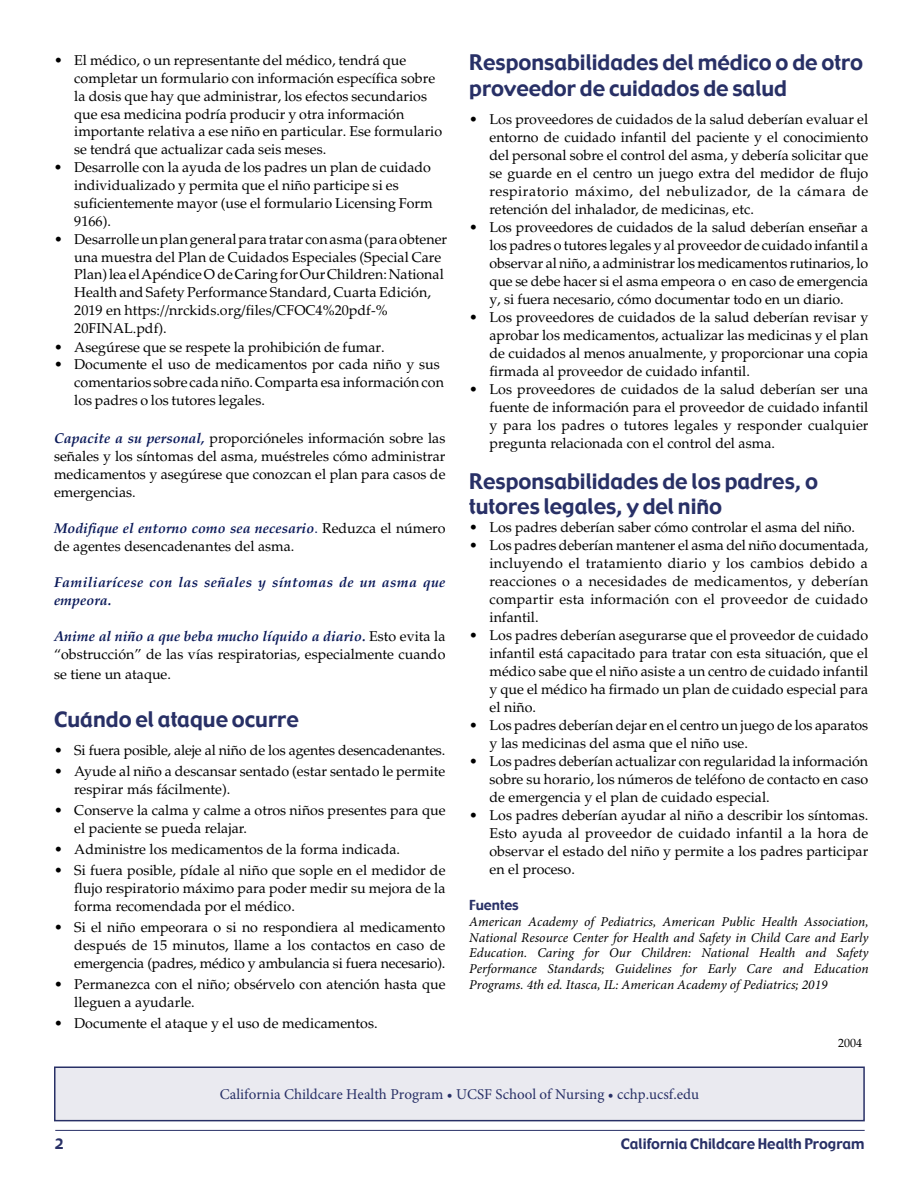
<style>
.page{position:relative;width:918px;height:1188px;background:#fff}
.page>*{position:absolute;margin:0;border:0;box-sizing:border-box;transform-origin:0 0}
.Subhead{font:21px/25.5px "Gadget";color:#283066}
.t1{font:15px "Minion Pro";color:#283066}
.Bullet_point{font:14.25px/18px "Palatino";color:#000;text-align:justify}
.Bullet_point-2{font:italic 700 14.25px/18px "Palatino";letter-spacing:.025em;color:#091858}
.Body_Text{font:14.25px "Gadget";color:#283066}
.Body_Text-2{font:italic 13.5px/15.9px "Minion Pro";color:#000}
.t2{font:12px "Palatino Linotype";color:#000}
.s1{font-family:"Palatino Linotype"}
.s2{font-weight:700;font-style:italic;color:#091858}
.s3{color:#091858}
.s4{font-family:"Gadget";font-style:normal;color:#283066}
</style>
<div class="page">
<hr style="left:55px;top:1130px;width:810px;height:1px;background:#283066">
<div style="left:55px;top:1067px;width:809px;height:54px;background:#eaeaf0"></div>
<div style="left:54px;top:1066px;width:811px;height:55px;border:2px solid #283066"></div>
<p class="Bullet_point" style="left:74px;top:51px;width:369px;text-align:left;text-indent:-20px">• El médico, o un representante del médico, tendrá que completar un formulario con información específica sobre la dosis que hay que administrar, los efectos secundarios que esa medicina podría producir y otra información importante relativa a ese niño en particular. Ese formulario se tendrá que actualizar cada seis meses.</p>
<p class="Bullet_point" style="left:74px;top:159px;width:360px;text-align:left;text-indent:-20px">• Desarrolle con la ayuda de los padres un plan de cuidado individualizado y permita que el niño participe si es suficientemente mayor (use el formulario Licensing Form 9166).</p>
<p class="Bullet_point" style="left:74px;top:230px;width:374px;text-align:left;text-indent:-20px">• Desarrolleunplangeneralpara tratar conasma (paraobtener una muestra del Plan de Cuidados Especiales (Special Care Plan)lea elApéndice<span class="s1">O</span> deCaringforOurChildren:National Health and Safety Performance Standard, <span class="s1">Cuarta</span> Edición, <span class="s1">2019</span> en <span class="s1">https://nrckids.org/files/CFOC4%20pdf-% 20FINAL.pdf</span>).</p>
<p class="Bullet_point" style="left:54px;top:338px;width:332px">• Asegúrese que se respete la prohibición de fumar.</p>
<p class="Bullet_point" style="left:74px;top:355px;width:371px;text-align:left;text-indent:-20px">• Documente el uso de medicamentos por cada niño y sus comentarios sobre cadaniño. Comparta esa informacióncon los padres o los tutores legales.</p>
<p class="Bullet_point" style="left:54px;top:430px;width:393px"><span class="s2">Capacite a su personal,</span> proporcióneles información sobre las señales y los síntomas del asma, muéstreles cómo administrar medicamentos y asegúrese que conozcan el plan para casos de emergencias.</p>
<p class="Bullet_point" style="left:54px;top:520px;width:393px"><span class="s2">Modifique el entorno como sea necesario</span><span class="s3">.</span> Reduzca el número de agentes desencadenantes del asma.</p>
<p class="Bullet_point-2" style="left:54px;top:574px;width:393px">Familiarícese con las señales y síntomas de un asma que empeora.</p>
<p class="Bullet_point" style="left:54px;top:628px;width:393px"><span class="s2">Anime al niño a que beba mucho líquido a diario.</span> Esto evita la “obstrucción” de las vías respiratorias, especialmente cuando</p>
<p class="Bullet_point" style="left:54px;top:665px;width:119px">se tiene un ataque.</p>
<p class="Subhead" style="left:54px;top:707px;width:246px">Cuándo el ataque ocurre</p>
<p class="Bullet_point" style="left:54px;top:742px;width:393px">• Si fuera posible, aleje al niño de los agentes desencadenantes.</p>
<p class="Bullet_point" style="left:74px;top:763px;width:373px;text-indent:-20px">• Ayude al niño a descansar sentado (estar sentado le permite respirar más fácilmente).</p>
<p class="Bullet_point" style="left:74px;top:802px;width:373px;text-indent:-20px">• Conserve la calma y calme a otros niños presentes para que el paciente se pueda relajar.</p>
<p class="Bullet_point" style="left:54px;top:841px;width:348px">• Administre los medicamentos de la forma indicada.</p>
<p class="Bullet_point" style="left:74px;top:862px;width:373px;text-indent:-20px">• Si fuera posible, pídale al niño que sople en el medidor de flujo respiratorio máximo para poder medir su mejora de la forma recomendada por el médico.</p>
<p class="Bullet_point" style="left:74px;top:919px;width:373px;text-indent:-20px">• Si el niño empeorara o si no respondiera al medicamento después de 15 minutos, llame a los contactos en caso de emergencia (padres, médico y ambulancia si fuera necesario).</p>
<p class="Bullet_point" style="left:74px;top:976px;width:373px;text-indent:-20px">• Permanezca con el niño; obsérvelo con atención hasta que lleguen a ayudarle.</p>
<p class="Bullet_point" style="left:54px;top:1015px;width:325px">• Documente el ataque y el uso de medicamentos.</p>
<p class="Subhead" style="left:469px;top:51px;width:395px">Responsabilidades del médico o de otro proveedor de cuidados de salud</p>
<p class="Bullet_point" style="left:490px;top:111px;width:380px;text-indent:-20px">• Los proveedores de cuidados de la salud deberían evaluar el entorno de cuidado infantil del paciente y el conocimiento del personal sobre el control del asma, y debería solicitar que se guarde en el centro un juego extra del medidor de flujo respiratorio máximo, del nebulizador, de la cámara de retención del inhalador, de medicinas, etc.</p>
<p class="Bullet_point" style="left:490px;top:219px;width:380px;text-indent:-20px">• Los proveedores de cuidados de la salud deberían enseñar a los padres o tutores legales y al proveedor de cuidado infantil a observar al niño, a administrar los medicamentos rutinarios, lo que se debe hacer si el asma empeora o en caso de emergencia y, si fuera necesario, cómo documentar todo en un diario.</p>
<p class="Bullet_point" style="left:490px;top:309px;width:380px;text-indent:-20px">• Los proveedores de cuidados de la salud deberían revisar y aprobar los medicamentos, actualizar las medicinas y el plan de cuidados al menos anualmente, y proporcionar una copia firmada al proveedor de cuidado infantil.</p>
<p class="Bullet_point" style="left:490px;top:381px;width:381px;text-indent:-20px">• Los proveedores de cuidados de la salud deberían ser una fuente de información para el proveedor de cuidado infantil y para los padres o tutores legales y responder cualquier pregunta relacionada con el control del asma.</p>
<p class="Subhead" style="left:469px;top:469px;width:350px">Responsabilidades de los padres, o tutores legales, y del niño</p>
<p class="Bullet_point" style="left:469px;top:519px;width:387px">• Los padres deberían saber cómo controlar el asma del niño.</p>
<p class="Bullet_point" style="left:490px;top:537px;width:380px;text-indent:-20px">• Los padres deberían mantener el asma del niño documentada, incluyendo el tratamiento diario y los cambios debido a reacciones o a necesidades de medicamentos, y deberían compartir esta información con el proveedor de cuidado infantil.</p>
<p class="Bullet_point" style="left:490px;top:627px;width:380px;text-indent:-20px">• Los padres deberían asegurarse que el proveedor de cuidado infantil está capacitado para tratar con esta situación, que el médico sabe que el niño asiste a un centro de cuidado infantil y que el médico ha firmado un plan de cuidado especial para el niño.</p>
<p class="Bullet_point" style="left:490px;top:717px;width:380px;text-indent:-20px">• Los padres deberían dejar en el centro un juego de los aparatos y las medicinas del asma que el niño use.</p>
<p class="Bullet_point" style="left:490px;top:753px;width:380px;text-indent:-20px">• Los padres deberían actualizar con regularidad la información sobre su horario, los números de teléfono de contacto en caso de emergencia y el plan de cuidado especial.</p>
<p class="Bullet_point" style="left:490px;top:807px;width:380px;text-indent:-20px">• Los padres deberían ayudar al niño a describir los síntomas.<br>Esto ayuda al proveedor de cuidado infantil a la hora de observar el estado del niño y permite a los padres participar en el proceso.</p>
<p class="Body_Text-2" style="left:469px;top:897px;width:401px"><span class="s4">Fuentes<br></span>American Academy of Pediatrics, American Public Health Association, National Resource Center for Health and Safety in Child Care and Early Education. Caring for Our Children: National Health and Safety Performance Standards; Guidelines for Early Care and Education Programs. 4th ed. Itasca, IL: American Academy of Pediatrics; 2019</p>
<p class="t2" style="left:838px;top:1035px;width:25px">2004</p>
<p class="t1" style="left:220px;top:1084px;width:481px">California Childcare Health Program • UCSF School of Nursing • cchp.ucsf.edu</p>
<p class="Body_Text" style="left:55px;top:1134px;width:10px">2</p>
<p class="Body_Text" style="left:621px;top:1134px;width:245px">California Childcare Health Program</p>
</div>
